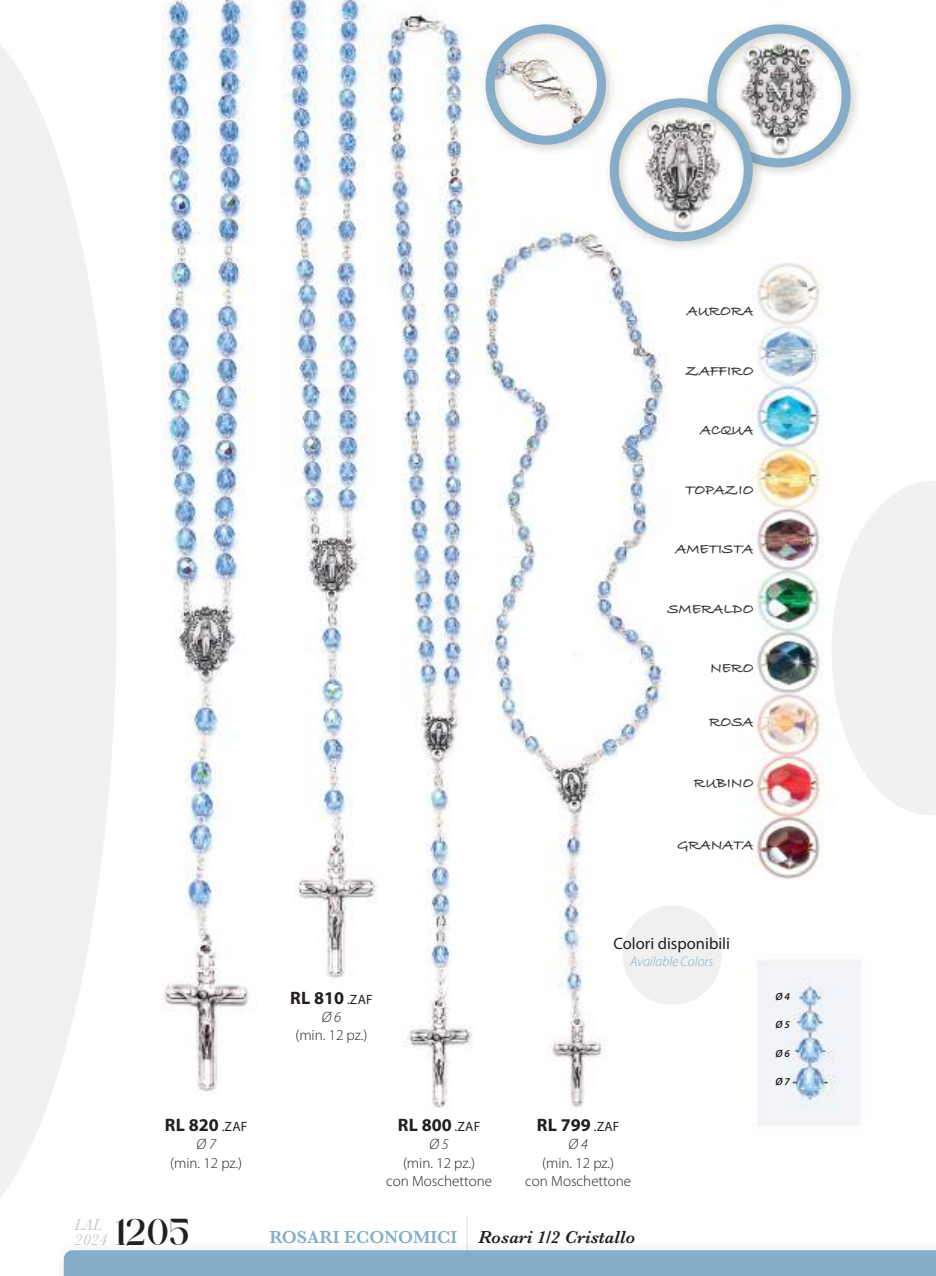
<style>
.page{position:relative;width:936px;height:1276px;background:#fff}
.page>*{position:absolute;margin:0;border:0;box-sizing:border-box;transform-origin:0 0}
.t1{font:37.5px "Mangsi";color:#241f1f}
.t2{font:700 18px "Myriad Pro";color:#241f1f}
.t3{font:italic 600 18px "Baskerville";color:#211d1e}
.t4{font:600 18px "Baskerville";color:#85adc9}
.t5{font:16.5px "Myriad Pro";color:#241f1f}
.t6{font:italic 16.5px/15px "Baskerville";color:#cbcacb}
.t7{font:300 15px/18px "Myriad Pro";color:#241f1f;text-align:center}
.t8{font:700 15px "Bradley Hand ITCTT";color:#393535}
.t9{font:italic 300 13.8px "Myriad Pro";color:#85adc9}
.t10{font:italic 600 10.5px "Myriad Pro";color:#241f1f}
.s1{font-weight:400;font-size:13.5px}
.s2{font-style:italic}
</style>
<div class="page">
<svg style="left:0;top:45px;width:94px;height:1153px;fill:#f2f1f1"></svg>
<div style="left:893px;top:481px;width:42px;height:334px;background:#f2f1f1"></div>
<img style="left:94px;top:0;width:799px;height:1126px">
<div style="left:701px;top:18px;width:161px;height:161px;background:#241f1f;opacity:.2"></div>
<svg style="left:703px;top:20px;width:152px;height:152px"></svg>
<div style="left:603px;top:92px;width:161px;height:161px;background:#241f1f;opacity:.2"></div>
<div style="left:609px;top:98px;width:143px;height:143px;border:9px solid #85adc9;border-radius:50%"></div>
<div style="left:479px;top:18px;width:139px;height:139px;background:#241f1f;opacity:.2"></div>
<div style="left:485px;top:24px;width:121px;height:121px;border:9px solid #85adc9;border-radius:50%"></div>
<div style="left:622px;top:905px;width:99px;height:100px;background:#f0f0f1;border-radius:50%"></div>
<hr style="left:466px;top:1217px;width:2px;height:38px;background:#ebeaea">
<div style="left:52px;top:1239px;width:883px;height:37px;background:#fcfcfc"></div>
<div style="left:64px;top:1250px;width:871px;height:26px;background:#85adc9"></div>
<p class="t8" style="left:686px;top:299px;width:68px">AURORA</p>
<p class="t8" style="left:685px;top:359px;width:69px">ZAFFIRO</p>
<p class="t8" style="left:700px;top:418px;width:55px">ACQUA</p>
<p class="t8" style="left:685px;top:478px;width:70px">TOPAZIO</p>
<p class="t8" style="left:675px;top:537px;width:79px">AMETISTA</p>
<p class="t8" style="left:667px;top:597px;width:88px">SMERALDO</p>
<p class="t8" style="left:710px;top:656px;width:45px">NERO</p>
<p class="t8" style="left:709px;top:710px;width:46px">ROSA</p>
<p class="t8" style="left:694px;top:771px;width:61px">RUBINO</p>
<p class="t8" style="left:677px;top:833px;width:78px">GRANATA</p>
<p class="t2" style="left:290px;top:986px;width:84px">RL 810 <span class="s1">.ZAF</span></p>
<p class="t7" style="left:295px;top:1008px;width:74px"><span class="s2">Ø 6<br></span>(min. 12 pz.)</p>
<p class="t5" style="left:613px;top:933px;width:118px">Colori disponibili</p>
<p class="t9" style="left:630px;top:953px;width:84px">Available Colors</p>
<p class="t2" style="left:165px;top:1113px;width:84px">RL 820 <span class="s1">.ZAF</span></p>
<p class="t7" style="left:170px;top:1135px;width:74px"><span class="s2">Ø 7<br></span>(min. 12 pz.)</p>
<p class="t2" style="left:398px;top:1113px;width:84px">RL 800 <span class="s1">.ZAF</span></p>
<p class="t7" style="left:386px;top:1135px;width:107px"><span class="s2">Ø 5<br></span>(min. 12 pz.)<br>con Moschettone</p>
<p class="t2" style="left:537px;top:1113px;width:84px">RL 799 <span class="s1">.ZAF</span></p>
<p class="t7" style="left:525px;top:1135px;width:107px"><span class="s2">Ø 4<br></span>(min. 12 pz.)<br>con Moschettone</p>
<p class="t6" style="left:74px;top:1217px;width:34px">LAL<br>2024</p>
<p class="t1" style="left:117px;top:1218px;width:73px">1205</p>
<p class="t4" style="left:269px;top:1224px;width:189px">ROSARI ECONOMICI</p>
<p class="t3" style="left:478px;top:1224px;width:158px">Rosari 1/2 Cristallo</p>
<p class="t10" style="left:775px;top:989px;width:16px">Ø 4</p>
<p class="t10" style="left:775px;top:1018px;width:16px">Ø 5</p>
<p class="t10" style="left:775px;top:1046px;width:16px">Ø 6</p>
<p class="t10" style="left:775px;top:1075px;width:16px">Ø 7</p>
</div>
